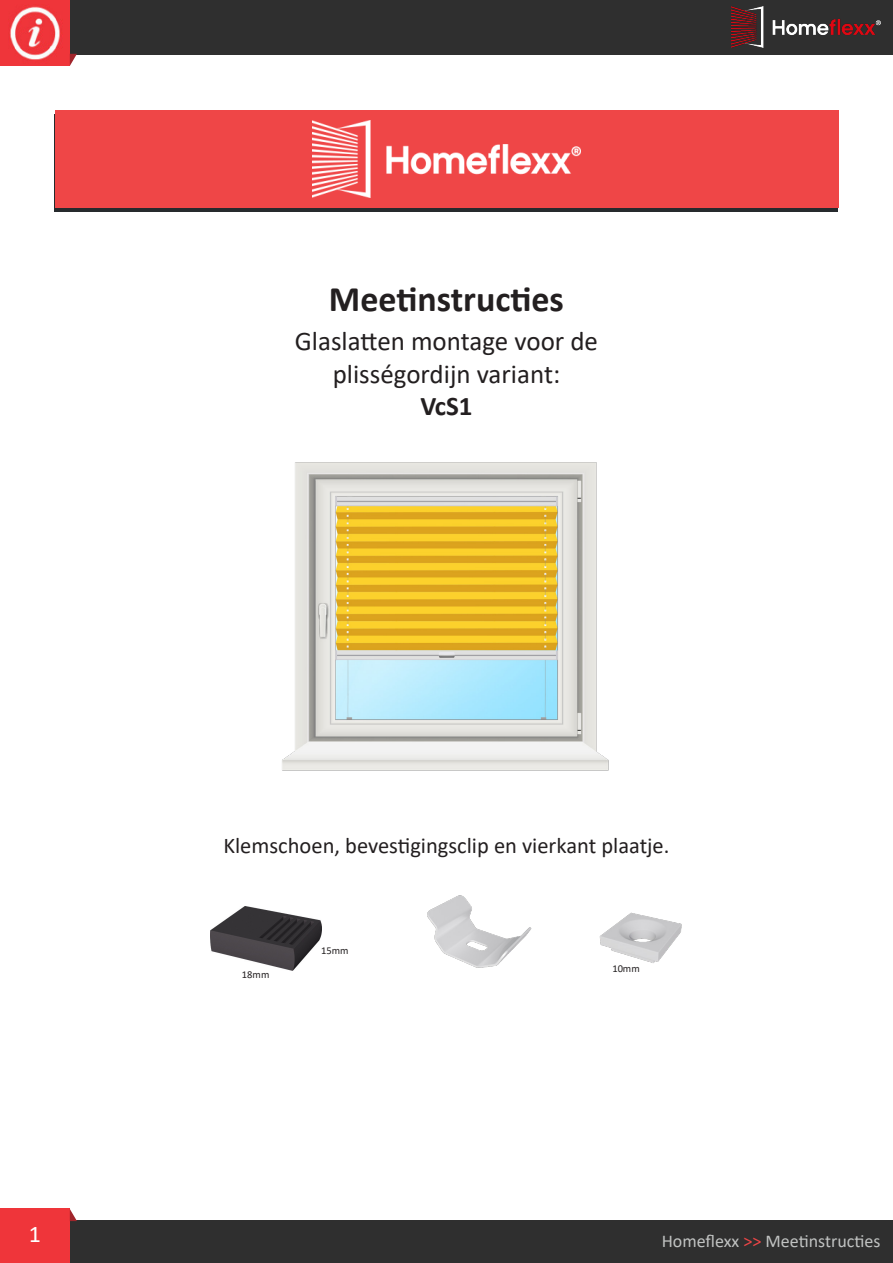
<style>
.page{position:relative;width:893px;height:1263px;background:#fff}
.page>*{position:absolute;margin:0;border:0;box-sizing:border-box;transform-origin:0 0}
.t1{font:700 36px "Calibri";color:#231f20}
.t2{font:27px/32.4px "Calibri";color:#231f20;text-align:center}
.t3{font:700 27px "Calibri";color:#231f20}
.t4{font:24px "Calibri";color:#fff}
.t5{font:22.5px "Calibri";color:#231f20}
.t6{font:18px "Calibri";color:#c1c3c2}
.t7{font:10.5px "Calibri";color:#231f20}
.s1{color:#ef4647}
</style>
<div class="page">
<div style="left:0;top:0;width:893px;height:54px;background:#2f2f2f"></div>
<div style="left:0;top:0;width:70px;height:66px;background:#ef353a"></div>
<img style="left:10px;top:6px;width:50px;height:54px">
<svg style="left:70px;top:54px;width:7px;height:12px"></svg>
<img style="left:731px;top:7px;width:149px;height:40px">
<div style="left:0;top:1221px;width:893px;height:42px;background:#2f2f2f"></div>
<div style="left:0;top:1209px;width:70px;height:54px;background:#ef353a"></div>
<svg style="left:70px;top:1209px;width:7px;height:12px"></svg>
<img style="left:282px;top:462px;width:327px;height:309px">
<div style="left:54px;top:114px;width:784px;height:97px;background:#262a2d"></div>
<div style="left:55px;top:111px;width:783px;height:97px;background:#ef4647"></div>
<img style="left:313px;top:121px;width:267px;height:76px">
<img style="left:211px;top:906px;width:111px;height:64px">
<img style="left:599px;top:912px;width:83px;height:51px">
<img style="left:427px;top:895px;width:105px;height:73px">
<p class="t1" style="left:329px;top:273px;width:237px">Meetinstructies</p>
<p class="t2" style="left:295px;top:324px;width:305px">Glaslatten montage voor de plisségordijn variant:</p>
<p class="t3" style="left:420px;top:387px;width:54px">VcS1</p>
<p class="t5" style="left:223px;top:830px;width:448px">Klemschoen, bevestigingsclip en vierkant plaatje.</p>
<p class="t7" style="left:242px;top:967px;width:29px">18mm</p>
<p class="t7" style="left:321px;top:943px;width:29px">15mm</p>
<p class="t7" style="left:612px;top:961px;width:29px">10mm</p>
<p class="t4" style="left:29px;top:1217px;width:14px">1</p>
<p class="t6" style="left:662px;top:1228px;width:220px">Homeflexx <span class="s1">&gt;&gt;</span> Meetinstructies</p>
</div>
